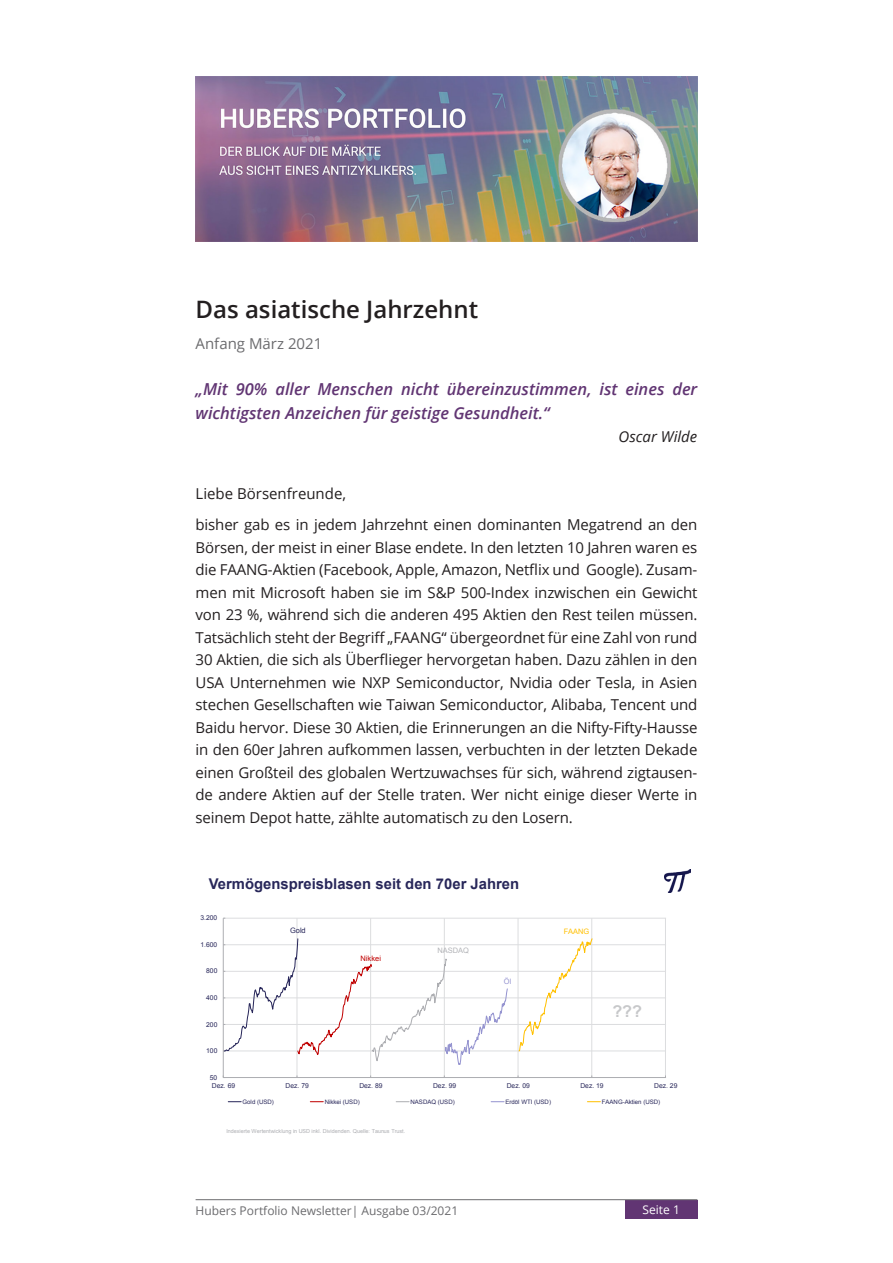
<style>
.page{position:relative;width:893px;height:1263px;background:#fff}
.page>*{position:absolute;margin:0;border:0;box-sizing:border-box;transform-origin:0 0}
.t1{font:600 24px "Open Sans";color:#231f20}
.t2{font:italic 600 16.5px/24px "Open Sans";color:#613573}
.t3{font:700 16.2px "Arial";color:#c7c8ca}
.t4{font:15px/22.5px "Open Sans";letter-spacing:-.01em;color:#231f20;text-align:justify}
.t5{font:15px "Open Sans";color:#6b6b6e}
.t6{font:italic 15px "Open Sans";color:#231f20}
.t7{font:700 14.85px "Arial";color:#28275a}
.t8{font:12px "Open Sans";color:#6b6b6e}
.t9{font:12px "Open Sans";color:#fff}
.t10{font:7.5px "Arial";letter-spacing:-.005em;color:#b2b3b7}
.t11{font:7.5px "Arial";color:#c00000}
.t12{font:7.5px "Arial";letter-spacing:-.005em;color:#ffc000}
.t13{font:7.5px "Arial";color:#28275a}
.t14{font:7.5px "Arial";color:#9594d0}
.t15{font:6.75px "Arial";color:#28275a}
.t16{font:6.15px "Arial";color:#28275a}
.t17{font:5.4px "Arial";color:#adaeb2}
</style>
<div class="page">
<div style="left:625px;top:1200px;width:72px;height:19px;background:#613573"></div>
<hr style="left:196px;top:1199px;width:501px;height:1px;background:#6b6b6e">
<img style="left:664px;top:869px;width:27px;height:23px">
<hr style="left:223px;top:1051px;width:443px;height:1px;background:#dcdddf">
<hr style="left:223px;top:1024px;width:443px;height:1px;background:#dcdddf">
<hr style="left:223px;top:998px;width:443px;height:1px;background:#dcdddf">
<hr style="left:223px;top:971px;width:443px;height:1px;background:#dcdddf">
<hr style="left:223px;top:944px;width:443px;height:1px;background:#dcdddf">
<hr style="left:223px;top:918px;width:443px;height:1px;background:#dcdddf">
<hr style="left:297px;top:918px;width:1px;height:159px;background:#dcdddf">
<hr style="left:370px;top:918px;width:1px;height:159px;background:#dcdddf">
<hr style="left:444px;top:918px;width:1px;height:159px;background:#dcdddf">
<hr style="left:518px;top:918px;width:1px;height:159px;background:#dcdddf">
<hr style="left:591px;top:918px;width:1px;height:159px;background:#dcdddf">
<hr style="left:665px;top:918px;width:1px;height:159px;background:#dcdddf">
<hr style="left:223px;top:918px;width:1px;height:159px;background:#adaeb2">
<hr style="left:223px;top:1077px;width:443px;height:1px;background:#adaeb2">
<svg style="left:223px;top:938px;width:285px;height:129px"></svg>
<svg style="left:518px;top:937px;width:75px;height:115px"></svg>
<svg style="left:228px;top:1101px;width:13px;height:1px"></svg>
<svg style="left:310px;top:1101px;width:13px;height:1px"></svg>
<svg style="left:396px;top:1101px;width:13px;height:1px"></svg>
<svg style="left:491px;top:1101px;width:13px;height:1px"></svg>
<svg style="left:587px;top:1101px;width:13px;height:1px"></svg>
<img style="left:196px;top:77px;width:501px;height:164px">
<p class="t1" style="left:196px;top:292px;width:284px">Das asiatische Jahrzehnt</p>
<p class="t5" style="left:196px;top:333px;width:128px">Anfang März 2021</p>
<p class="t2" style="left:196px;top:377px;width:503px">„Mit 90% aller Menschen nicht übereinzustimmen, ist eines der wichtigsten Anzeichen für geistige Gesundheit.“</p>
<p class="t6" style="left:619px;top:426px;width:80px">Oscar Wilde</p>
<p class="t4" style="left:196px;top:482px;width:152px">Liebe Börsenfreunde,</p>
<p class="t4" style="left:196px;top:513px;width:503px">bisher gab es in jedem Jahrzehnt einen dominanten Megatrend an den Börsen, der meist in einer Blase endete. In den letzten 10 Jahren waren es die FAANG-Aktien (Facebook, Apple, Amazon, Netflix und Google). Zusam&shy;men mit Microsoft haben sie im S&amp;P 500-Index inzwischen ein Gewicht von 23 %, während sich die anderen 495 Aktien den Rest teilen müssen.<br>Tatsächlich steht der Begriff „FAANG“ übergeordnet für eine Zahl von rund 30 Aktien, die sich als Überflieger hervorgetan haben. Dazu zählen in den USA Unternehmen wie NXP Semiconductor, Nvidia oder Tesla, in Asien stechen Gesellschaften wie Taiwan Semiconductor, Alibaba, Tencent und Baidu hervor. Diese 30 Aktien, die Erinnerungen an die Nifty-Fifty-Hausse in den 60er Jahren aufkommen lassen, verbuchten in der letzten Dekade einen Großteil des globalen Wertzuwachses für sich, während zigtausen&shy;de andere Aktien auf der Stelle traten. Wer nicht einige dieser Werte in seinem Depot hatte, zählte automatisch zu den Losern.</p>
<p class="t7" style="left:209px;top:874px;width:312px">Vermögenspreisblasen seit den 70er Jahren</p>
<p class="t15" style="left:201px;top:913px;width:18px">3.200</p>
<p class="t15" style="left:201px;top:940px;width:18px">1.600</p>
<p class="t15" style="left:206px;top:967px;width:13px">800</p>
<p class="t15" style="left:206px;top:993px;width:13px">400</p>
<p class="t15" style="left:206px;top:1020px;width:13px">200</p>
<p class="t15" style="left:206px;top:1046px;width:13px">100</p>
<p class="t15" style="left:210px;top:1073px;width:9px">50</p>
<p class="t13" style="left:290px;top:926px;width:17px">Gold</p>
<p class="t12" style="left:564px;top:927px;width:27px">FAANG</p>
<p class="t11" style="left:361px;top:953px;width:22px">Nikkei</p>
<p class="t10" style="left:438px;top:945px;width:33px">NASDAQ</p>
<p class="t14" style="left:504px;top:977px;width:9px">Öl</p>
<p class="t3" style="left:612px;top:1000px;width:31px">???</p>
<p class="t15" style="left:212px;top:1081px;width:25px">Dez. 69</p>
<p class="t15" style="left:286px;top:1081px;width:25px">Dez. 79</p>
<p class="t15" style="left:359px;top:1081px;width:25px">Dez. 89</p>
<p class="t15" style="left:433px;top:1081px;width:25px">Dez. 99</p>
<p class="t15" style="left:507px;top:1081px;width:25px">Dez. 09</p>
<p class="t15" style="left:580px;top:1081px;width:25px">Dez. 19</p>
<p class="t15" style="left:654px;top:1081px;width:25px">Dez. 29</p>
<p class="t16" style="left:243px;top:1097px;width:33px">Gold (USD)</p>
<p class="t16" style="left:325px;top:1097px;width:37px">Nikkei (USD)</p>
<p class="t16" style="left:410px;top:1097px;width:46px">NASDAQ (USD)</p>
<p class="t16" style="left:505px;top:1097px;width:47px">Erdöl WTI (USD)</p>
<p class="t16" style="left:602px;top:1097px;width:60px">FAANG-Aktien (USD)</p>
<p class="t17" style="left:226px;top:1128px;width:180px">Indexierte Wertentwicklung in USD inkl. Dividenden. Quelle: Taunus Trust.</p>
<p class="t8" style="left:196px;top:1202px;width:264px">Hubers Portfolio Newsletter| Ausgabe 03/2021</p>
<p class="t9" style="left:643px;top:1201px;width:39px">Seite 1</p>
</div>
